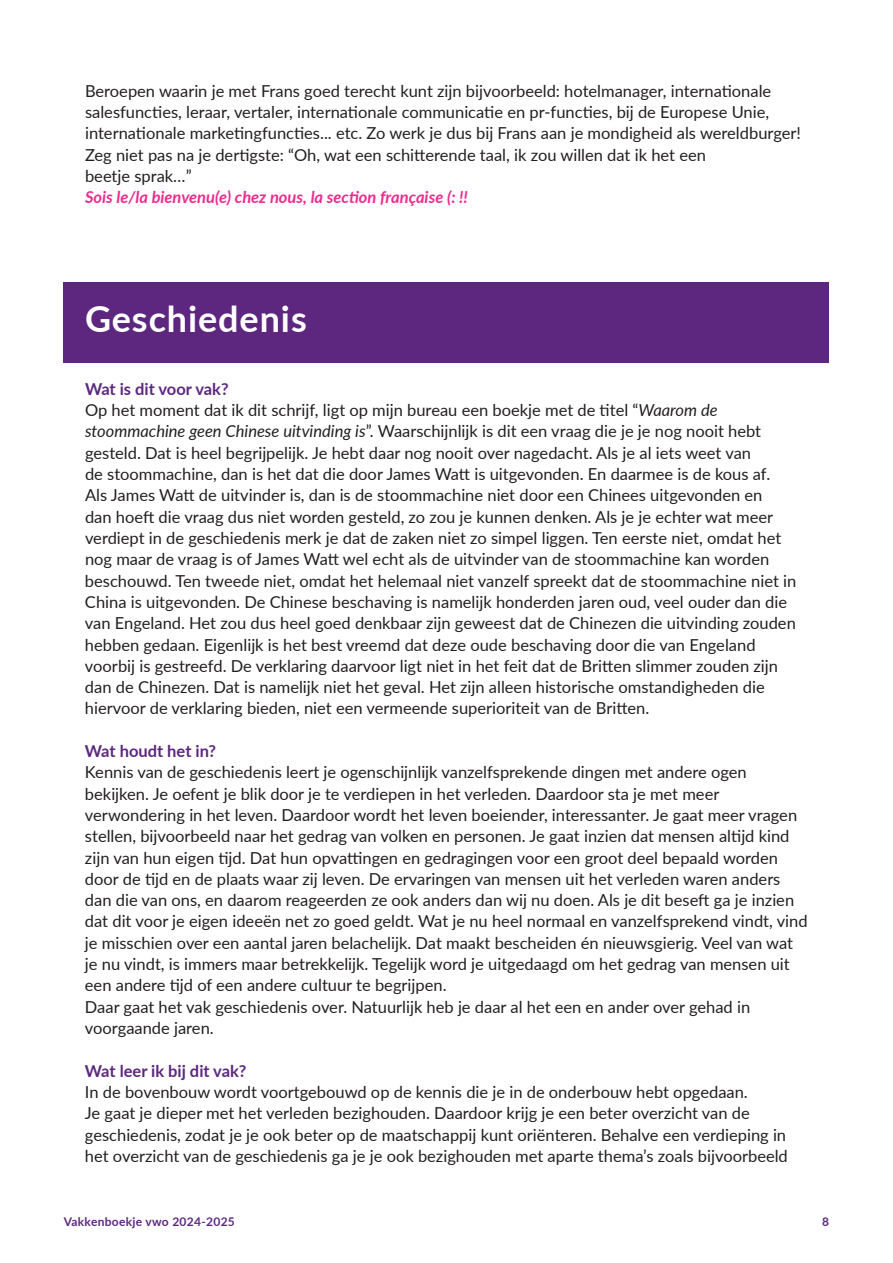
<style>
.page{position:relative;width:893px;height:1263px;background:#fff}
.page>*{position:absolute;margin:0;border:0;box-sizing:border-box;transform-origin:0 0}
.t1{font:700 36px "Lato";letter-spacing:.025em;color:#fff}
.t2{font:16.5px/21.3px "Lato";color:#231f20}
.t3{font:italic 700 16.5px "Lato";color:#eb2c8f}
.t4{font:700 16.5px "Lato";color:#5d277f}
.t5{font:700 12px "Lato";letter-spacing:.025em;color:#5d277f}
.s1{font-weight:700;color:#5d277f}
.s2{font-style:italic}
</style>
<div class="page">
<div style="left:64px;top:282px;width:765px;height:81px;background:#5d277f"></div>
<p class="t2" style="left:85px;top:79px;width:717px">Beroepen waarin je met Frans goed terecht kunt zijn bijvoorbeeld: hotelmanager, internationale salesfuncties, leraar, vertaler, internationale communicatie en pr-functies, bij de Europese Unie, internationale marketingfuncties... etc. Zo werk je dus bij Frans aan je mondigheid als wereldburger!<br>Zeg niet pas na je dertigste: “Oh, wat een schitterende taal, ik zou willen dat ik het een<br>beetje sprak…”</p>
<p class="t3" style="left:85px;top:185px;width:384px">Sois le/la bienvenu(e) chez nous, la section française (: !!</p>
<h1 class="t1" style="left:85px;top:292px;width:223px">Geschiedenis</h1>
<p class="t2" style="left:85px;top:377px;width:713px"><span class="s1">Wat is dit voor vak?<br></span>Op het moment dat ik dit schrijf, ligt op mijn bureau een boekje met de titel “<span class="s2">Waarom de stoommachine geen Chinese uitvinding is</span>”. Waarschijnlijk is dit een vraag die je je nog nooit hebt gesteld. Dat is heel begrijpelijk. Je hebt daar nog nooit over nagedacht. Als je al iets weet van<br>de stoommachine, dan is het dat die door James Watt is uitgevonden. En daarmee is de kous af.<br>Als James Watt de uitvinder is, dan is de stoommachine niet door een Chinees uitgevonden en<br>dan hoeft die vraag dus niet worden gesteld, zo zou je kunnen denken. Als je je echter wat meer verdiept in de geschiedenis merk je dat de zaken niet zo simpel liggen. Ten eerste niet, omdat het nog maar de vraag is of James Watt wel echt als de uitvinder van de stoommachine kan worden beschouwd. Ten tweede niet, omdat het helemaal niet vanzelf spreekt dat de stoommachine niet in China is uitgevonden. De Chinese beschaving is namelijk honderden jaren oud, veel ouder dan die van Engeland. Het zou dus heel goed denkbaar zijn geweest dat de Chinezen die uitvinding zouden hebben gedaan. Eigenlijk is het best vreemd dat deze oude beschaving door die van Engeland voorbij is gestreefd. De verklaring daarvoor ligt niet in het feit dat de Britten slimmer zouden zijn dan de Chinezen. Dat is namelijk niet het geval. Het zijn alleen historische omstandigheden die hiervoor de verklaring bieden, niet een vermeende superioriteit van de Britten.</p>
<p class="t4" style="left:85px;top:739px;width:133px">Wat houdt het in?</p>
<p class="t2" style="left:85px;top:761px;width:724px">Kennis van de geschiedenis leert je ogenschijnlijk vanzelfsprekende dingen met andere ogen bekijken. Je oefent je blik door je te verdiepen in het verleden. Daardoor sta je met meer verwondering in het leven. Daardoor wordt het leven boeiender, interessanter. Je gaat meer vragen stellen, bijvoorbeeld naar het gedrag van volken en personen. Je gaat inzien dat mensen altijd kind zijn van hun eigen tijd. Dat hun opvattingen en gedragingen voor een groot deel bepaald worden door de tijd en de plaats waar zij leven. De ervaringen van mensen uit het verleden waren anders dan die van ons, en daarom reageerden ze ook anders dan wij nu doen. Als je dit beseft ga je inzien dat dit voor je eigen ideeën net zo goed geldt. Wat je nu heel normaal en vanzelfsprekend vindt, vind je misschien over een aantal jaren belachelijk. Dat maakt bescheiden én nieuwsgierig. Veel van wat je nu vindt, is immers maar betrekkelijk. Tegelijk word je uitgedaagd om het gedrag van mensen uit een andere tijd of een andere cultuur te begrijpen.<br>Daar gaat het vak geschiedenis over. Natuurlijk heb je daar al het een en ander over gehad in voorgaande jaren.</p>
<p class="t4" style="left:85px;top:1058px;width:163px">Wat leer ik bij dit vak?</p>
<p class="t2" style="left:85px;top:1080px;width:704px">In de bovenbouw wordt voortgebouwd op de kennis die je in de onderbouw hebt opgedaan.<br>Je gaat je dieper met het verleden bezighouden. Daardoor krijg je een beter overzicht van de geschiedenis, zodat je je ook beter op de maatschappij kunt oriënteren. Behalve een verdieping in het overzicht van de geschiedenis ga je je ook bezighouden met aparte thema’s zoals bijvoorbeeld</p>
<p class="t5" style="left:64px;top:1212px;width:173px">Vakkenboekje vwo 2024-2025</p>
<p class="t5" style="left:822px;top:1212px;width:8px">8</p>
</div>
